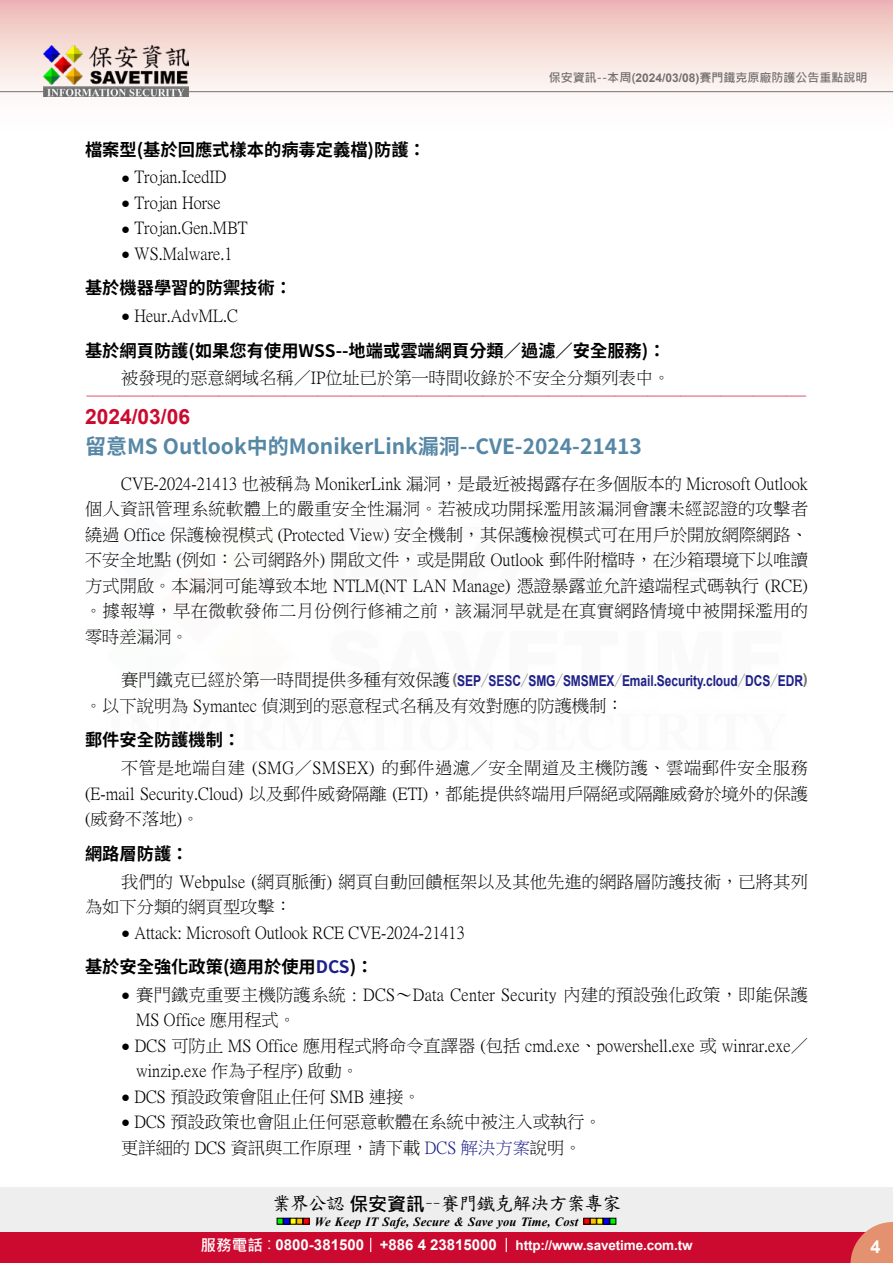
<style>
.page{position:relative;width:893px;height:1263px;background:#fff}
.page>*{position:absolute;margin:0;border:0;box-sizing:border-box;transform-origin:0 0}
.t1{font:700 21px "Source Han Sans TW";color:#5687a5}
.t2{font:700 21px "Arial";color:#cc0a2f}
.t3{font:18.9px "DF Kai Shu SB Estd BF";letter-spacing:-.05em;color:#000}
.t4{font:700 18px "Arial";color:#fff}
.t5{font:17.25px/25.5px "P Ming Li U";color:#000}
.t6{font:700 17.25px "Source Han Sans TW";color:#000}
.t7{font:16.5px "DF Kai Shu SB Estd BF";color:#cc0a2f}
.t8{font:700 15px "Arial";letter-spacing:-.005em;color:#1d2088;scale:.8 1}
.t9{font:700 13.5px "Arial";letter-spacing:-.01em;color:#fff}
.t10{font:italic 700 12.6px "Times New Roman";letter-spacing:.005em;color:#000}
.t11{font:700 12px "Microsoft Jheng Hei";color:#727171}
.s1{font-family:"Arial"}
.s2{font-family:"Arial";font-size:15px}
.s3{font-family:"P Ming Li U";font-weight:400;font-size:17.25px;color:#000}
.s4{color:#727171}
.s5{font-family:"Source Han Sans TW";font-weight:800;color:#727171}
.s6{color:#1d2088}
.s7{font-family:"Microsoft Jheng Hei";font-weight:700}
.s8{font-family:"Microsoft Jheng Hei";font-size:15.6px}
.s9{font-family:"Microsoft Jheng Hei";font-weight:400;font-size:15.6px}
.s10{font-size:15px}
</style>
<div class="page">
<div style="left:0;top:1187px;width:893px;height:49px;background:#eee"></div>
<svg style="left:277px;top:1218px;width:32px;height:6px"></svg>
<svg style="left:584px;top:1218px;width:32px;height:6px"></svg>
<div style="left:0;top:1232px;width:893px;height:31px;background:#cc0a2f"></div>
<svg style="left:850px;top:1222px;width:43px;height:41px"></svg>
<svg style="left:370px;top:1238px;width:1px;height:14px"></svg>
<svg style="left:506px;top:1238px;width:1px;height:14px"></svg>
<div style="left:0;top:0;width:893px;height:141px;background:linear-gradient(to bottom,#efc0bb,#fff)"></div>
<hr style="left:0;top:91px;width:893px;height:1px;background:#727171">
<img style="left:44px;top:46px;width:145px;height:51px">
<p class="t11" style="left:549px;top:70px;width:320px">保安資訊--本周(<span class="s1">2024/03/08)</span>賽門鐵克原廠防護公告重點說明</p>
<p class="t6" style="left:85px;top:139px;width:342px">檔案型(基於回應式樣本的病毒定義檔)防護：</p>
<p class="t5" style="left:121px;top:164px;width:107px"><span class="s2">●</span> Trojan.IcedID</p>
<p class="t5" style="left:121px;top:190px;width:101px"><span class="s2">●</span> Trojan Horse</p>
<p class="t5" style="left:121px;top:215px;width:128px"><span class="s2">●</span> Trojan.Gen.MBT</p>
<p class="t5" style="left:121px;top:241px;width:113px"><span class="s2">●</span> WS.Malware.1</p>
<p class="t6" style="left:85px;top:278px;width:209px">基於機器學習的防禦技術：</p>
<p class="t5" style="left:121px;top:303px;width:118px"><span class="s2">●</span> Heur.AdvML.C</p>
<p class="t6" style="left:85px;top:340px;width:582px">基於網頁防護(如果您有使用WSS--地端或雲端網頁分類／過濾／安全服務)：</p>
<p class="t5" style="left:121px;top:365px;width:551px">被發現的惡意網域名稱／IP位址已於第一時間收錄於不安全分類列表中。</p>
<p class="t7" style="left:86px;top:388px;width:723px">-------------------------------------------------------------------------------------------------------------</p>
<p class="t2" style="left:85px;top:401px;width:107px">2024/03/06</p>
<p class="t1" style="left:85px;top:434px;width:558px">留意MS Outlook中的MonikerLink漏洞--CVE-2024-21413</p>
<p class="t5" style="left:85px;top:471px;width:725px;text-align:justify;text-indent:36px">CVE-2024-21413 也被稱為 MonikerLink 漏洞，是最近被揭露存在多個版本的 Microsoft Outlook個人資訊管理系統軟體上的嚴重安全性漏洞。若被成功開採濫用該漏洞會讓未經認證的攻擊者繞過 Office 保護檢視模式 (Protected View) 安全機制，其保護檢視模式可在用戶於開放網際網路、不安全地點 (例如：公司網路外) 開啟文件，或是開啟 Outlook 郵件附檔時，在沙箱環境下以唯讀方式開啟。本漏洞可能導致本地 NTLM(NT LAN Manage) 憑證暴露並允許遠端程式碼執行 (RCE)。據報導，早在微軟發佈二月份例行修補之前，該漏洞早就是在真實網路情境中被開採濫用的零時差漏洞。</p>
<p class="t8" style="left:121px;top:670px;width:860px"><span class="s3">賽門鐵克已經於第一時間提供多種有效保護</span><span class="s4">(</span>SEP<span class="s5">／</span>SESC<span class="s5">／</span>SMG<span class="s5">／</span>SMSMEX<span class="s5">／</span>Email.Security.cloud<span class="s5">／</span>DCS<span class="s5">／</span>EDR<span class="s4">)</span></p>
<p class="t5" style="left:85px;top:693px;width:540px">。以下說明為 Symantec 偵測到的惡意程式名稱及有效對應的防護機制：</p>
<p class="t6" style="left:85px;top:730px;width:157px">郵件安全防護機制：</p>
<p class="t5" style="left:85px;top:755px;width:724px;text-align:justify;text-indent:36px">不管是地端自建 (SMG／SMSEX) 的郵件過濾／安全閘道及主機防護、雲端郵件安全服務(E-mail Security.Cloud) 以及郵件威脅隔離 (ETI)，都能提供終端用戶隔絕或隔離威脅於境外的保護(威脅不落地)。</p>
<p class="t6" style="left:85px;top:843px;width:105px">網路層防護：</p>
<p class="t5" style="left:85px;top:868px;width:724px;text-indent:36px">我們的 Webpulse (網頁脈衝) 網頁自動回饋框架以及其他先進的網路層防護技術，已將其列為如下分類的網頁型攻擊：</p>
<p class="t5" style="left:121px;top:919px;width:345px"><span class="s2">●</span> Attack: Microsoft Outlook RCE CVE-2024-21413</p>
<p class="t6" style="left:85px;top:957px;width:290px">基於安全強化政策(適用於使用<span class="s6">DCS</span>)：</p>
<p class="t5" style="left:136px;top:982px;width:673px;text-indent:-15px"><span class="s2">●</span> 賽門鐵克重要主機防護系統 : DCS～Data Center Security 內建的預設強化政策，即能保護<br>MS Office 應用程式。</p>
<p class="t5" style="left:136px;top:1033px;width:673px;text-indent:-15px"><span class="s2">●</span> DCS 可防止 MS Office 應用程式將命令直譯器 (包括 cmd.exe、powershell.exe 或 winrar.exe／winzip.exe 作為子程序) 啟動。</p>
<p class="t5" style="left:121px;top:1084px;width:301px"><span class="s2">●</span> DCS 預設政策會阻止任何 SMB 連接。</p>
<p class="t5" style="left:121px;top:1109px;width:482px"><span class="s2">●</span> DCS 預設政策也會阻止任何惡意軟體在系統中被注入或執行。更詳細的 DCS 資訊與工作原理，請下載 <span class="s6">DCS 解決方案</span>說明。</p>
<p class="t3" style="left:272px;top:1194px;width:351px">業界公認<span class="s7">保安資訊</span>－－賽門鐵克解決方案專家</p>
<p class="t10" style="left:315px;top:1212px;width:265px">We Keep IT Safe, Secure &amp; Save you Time, Cost</p>
<p class="t9" style="left:200px;top:1235px;width:494px"><span class="s8">服務電話</span><span class="s9">：</span><span class="s10">0800-381500 +886 4 23815000</span> http://www.savetime.com.tw</p>
<p class="t4" style="left:870px;top:1234px;width:12px">4</p>
</div>
